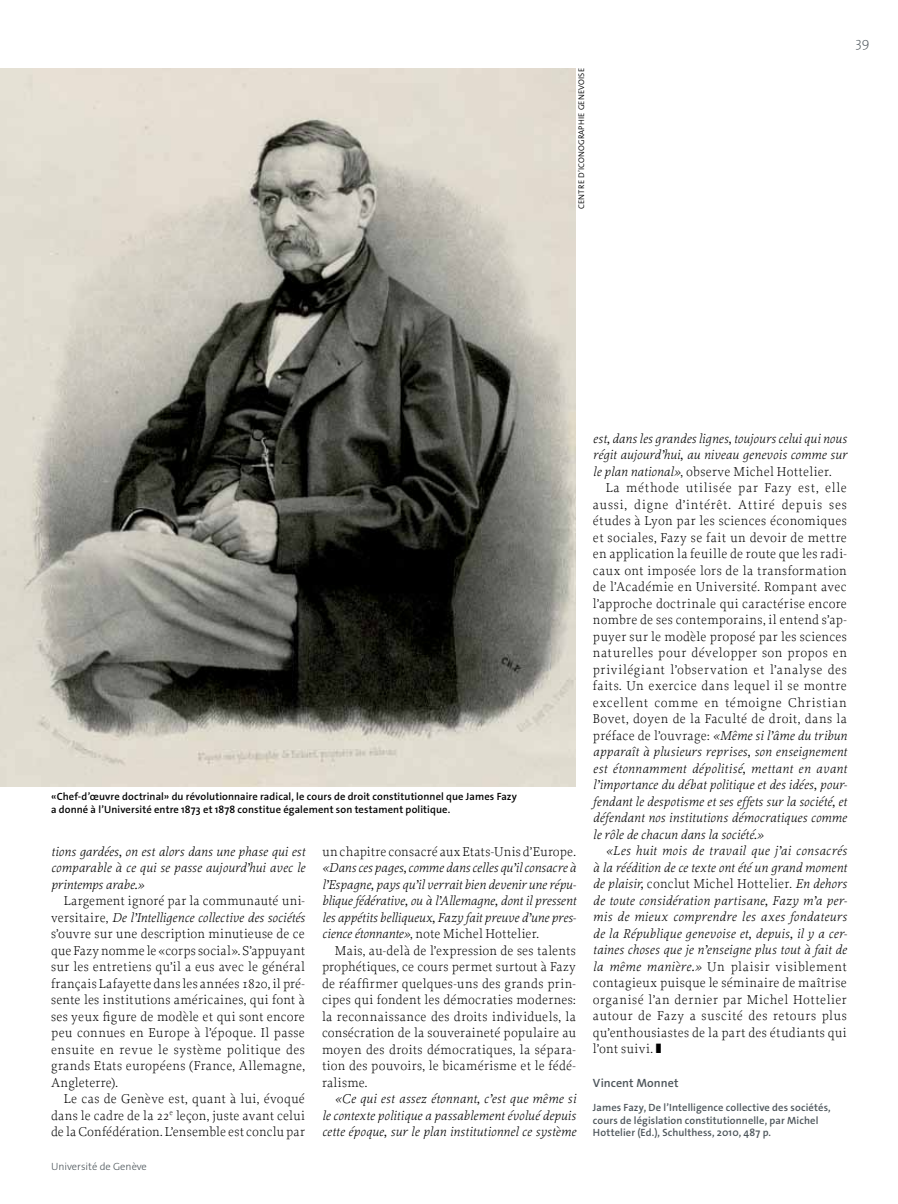
<style>
.page{position:relative;width:898px;height:1204px;background:#fff}
.page>*{position:absolute;margin:0;border:0;box-sizing:border-box;transform-origin:0 0}
.t1{font:300 13.5px/16.5px "Proforma";letter-spacing:.02em;color:#000;text-align:justify}
.t2{font:italic 300 13.5px/16.5px "Proforma";letter-spacing:.01em;color:#000;text-align:justify}
.t3{font:200 13.5px "The Sans Os F";color:#4d555b}
.t4{font:600 12px "The Sans Os F";color:#4d555b}
.t5{font:600 10.5px/12.8px "The Sans Os F";letter-spacing:.015em;color:#000}
.t6{font:600 10.5px/12.6px "The Sans Os F";letter-spacing:.01em;color:#4d555b}
.t7{font:300 10.5px "The Sans Os F";color:#4d555b}
.t8{font:300 8.25px "The Sans Os F";letter-spacing:.02em;color:#000}
.s1{font-style:italic}
.s2{font-style:normal}
</style>
<div class="page">
<img style="left:0;top:68px;width:575px;height:718px">
<p class="t8" style="left:576px;top:209px;width:141px;rotate:-90deg">centre d’iconographie genevoise</p>
<p class="t3" style="left:855px;top:34px;width:16px">39</p>
<p class="t5" style="left:51px;top:790px;width:467px">«Chef-d’œuvre doctrinal» du révolutionnaire radical, le cours de droit constitutionnel que James Fazy a donné à l’Université entre 1873 et 1878 constitue également son testament politique.</p>
<p class="t2" style="left:51px;top:842px;width:255px">tions gardées, on est alors dans une phase qui est comparable à ce qui se passe aujourd’hui avec le printemps arabe.»</p>
<p class="t1" style="left:51px;top:892px;width:255px;text-indent:13px">Largement ignoré par la communauté uni&shy;versitaire, <span class="s1">De l’Intelligence collective des sociétés </span>s’ouvre sur une description minutieuse de ce que Fazy nomme le «corps social». S’appuyant sur les entretiens qu’il a eus avec le général français Lafayette dans les années 1820, il pré&shy;sente les institutions américaines, qui font à ses yeux figure de modèle et qui sont encore peu connues en Europe à l’époque. Il passe ensuite en revue le système politique des grands Etats européens (France, Allemagne, Angleterre).</p>
<p class="t1" style="left:51px;top:1090px;width:255px;text-indent:13px">Le cas de Genève est, quant à lui, évoqué dans le cadre de la 22<sup>e</sup> leçon, juste avant celui de la Confédération. L’ensemble est conclu par</p>
<p class="t7" style="left:51px;top:1159px;width:97px">Université de Genève</p>
<p class="t1" style="left:322px;top:842px;width:255px">un chapitre consacré aux Etats-Unis d’Europe.</p>
<p class="t2" style="left:322px;top:859px;width:255px">«Dans ces pages, comme dans celles qu’il consacre à l’Espagne, pays qu’il verrait bien devenir une répu&shy;blique fédérative, ou à l’Allemagne, dont il pressent les appétits belliqueux, Fazy fait preuve d’une pres&shy;cience étonnante»<span class="s2">, note Michel Hottelier.</span></p>
<p class="t1" style="left:322px;top:941px;width:255px;text-indent:13px">Mais, au-delà de l’expression de ses talents prophétiques, ce cours permet surtout à Fazy de réaffirmer quelques-uns des grands prin&shy;cipes qui fondent les démocraties modernes: la reconnaissance des droits individuels, la consécration de la souveraineté populaire au moyen des droits démocratiques, la sépara&shy;tion des pouvoirs, le bicamérisme et le fédé&shy;ralisme.</p>
<p class="t2" style="left:322px;top:1090px;width:255px;text-indent:13px">«Ce qui est assez étonnant, c’est que même si le contexte politique a passablement évolué depuis cette époque, sur le plan institutionnel ce système</p>
<p class="t2" style="left:592px;top:429px;width:255px">est, dans les grandes lignes, toujours celui qui nous régit aujourd’hui, au niveau genevois comme sur le plan national»<span class="s2">, observe Michel Hottelier.</span></p>
<p class="t1" style="left:592px;top:479px;width:255px;text-indent:13px">La méthode utilisée par Fazy est, elle aussi, digne d’intérêt. Attiré depuis ses études à Lyon par les sciences économiques et sociales, Fazy se fait un devoir de mettre en application la feuille de route que les radi&shy;caux ont imposée lors de la transformation de l’Académie en Université. Rompant avec l’approche doctrinale qui caractérise encore nombre de ses contemporains, il entend s’ap&shy;puyer sur le modèle proposé par les sciences naturelles pour développer son propos en privilégiant l’observation et l’analyse des faits. Un exercice dans lequel il se montre excellent comme en témoigne Christian Bovet, doyen de la Faculté de droit, dans la préface de l’ouvrage: <span class="s1">«Même si l’âme du tribun apparaît à plusieurs reprises, son enseignement est étonnamment dépolitisé, mettant en avant l’importance du débat politique et des idées, pour&shy;fendant le despotisme et ses effets sur la société, et défendant nos institutions démocratiques comme le rôle de chacun dans la société.»</span></p>
<p class="t2" style="left:592px;top:842px;width:255px;text-indent:13px">«Les huit mois de travail que j’ai consacrés à la réédition de ce texte ont été un grand moment de plaisir, <span class="s2">conclut Michel Hottelier.</span> En dehors de toute considération partisane, Fazy m’a per&shy;mis de mieux comprendre les axes fondateurs de la République genevoise et, depuis, il y a cer&shy;taines choses que je n’enseigne plus tout à fait de la même manière.» <span class="s2">Un plaisir visiblement contagieux puisque le séminaire de maîtrise organisé l’an dernier par Michel Hottelier autour de Fazy a suscité des retours plus qu’enthousiastes de la part des étudiants qui l’ont suivi.</span></p>
<p class="t4" style="left:592px;top:1074px;width:87px">Vincent Monnet</p>
<p class="t6" style="left:592px;top:1101px;width:239px">James Fazy, De l’Intelligence collective des sociétés, cours de législation constitutionnelle, par Michel<br>Hottelier (Ed.), Schulthess, 2010, 487 p.</p>
</div>
